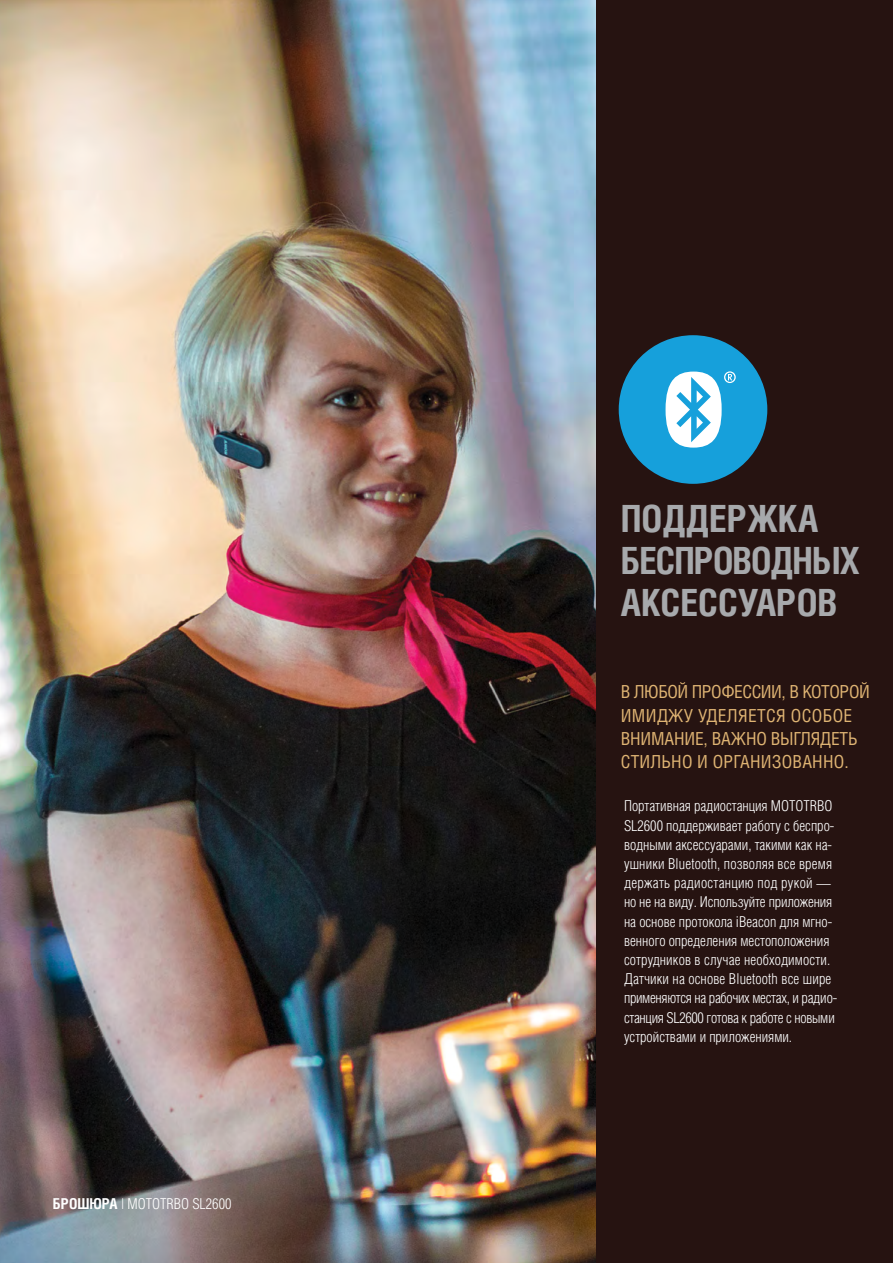
<style>
.page{position:relative;width:893px;height:1263px;background:#fff}
.page>*{position:absolute;margin:0;border:0;box-sizing:border-box;transform-origin:0 0}
.t1{font:700 37.5px/42px "Helios Cond C";color:#a7a9ac}
.t2{font:18px/23.2px "Helios Cond C";letter-spacing:-.01em;color:#dfb473}
.t3{font:15px/19.2px "Helios Cond Light C";color:#fff}
.s1{font-family:"Helios Cond C";font-weight:700}
</style>
<div class="page">
<div style="left:595px;top:0;width:298px;height:1263px;background:#261311"></div>
<img style="left:0;top:0;width:595px;height:1263px">
<div style="left:619px;top:335px;width:148px;height:149px;background:#16a0db;border-radius:50%"></div>
<svg style="left:665px;top:371px;width:71px;height:77px"></svg>
<p class="t3" style="left:53px;top:1194px;width:180px"><span class="s1">БРОШЮРА</span> | MOTOTRBO SL2600</p>
<p class="t1" style="left:621px;top:496px;width:240px">ПОДДЕРЖКА<br>БЕСПРОВОДНЫХ<br>АКСЕССУАРОВ</p>
<p class="t2" style="left:621px;top:680px;width:250px">В ЛЮБОЙ ПРОФЕССИИ, В КОТОРОЙ<br>ИМИДЖУ УДЕЛЯЕТСЯ ОСОБОЕ<br>ВНИМАНИЕ, ВАЖНО ВЫГЛЯДЕТЬ<br>СТИЛЬНО И ОРГАНИЗОВАННО.</p>
<p class="t3" style="left:624px;top:796px;width:215px">Портативная радиостанция MOTOTRBO SL2600 поддерживает работу с беспро&shy;водными аксессуарами, такими как на&shy;ушники Bluetooth, позволяя все время держать радиостанцию под рукой — но не на виду. Используйте приложения на основе протокола iBeacon для мгно&shy;венного определения местоположения сотрудников в случае необходимости.<br>Датчики на основе Bluetooth все шире применяются на рабочих местах, и радио&shy;станция SL2600 готова к работе с новыми устройствами и приложениями.</p>
</div>
